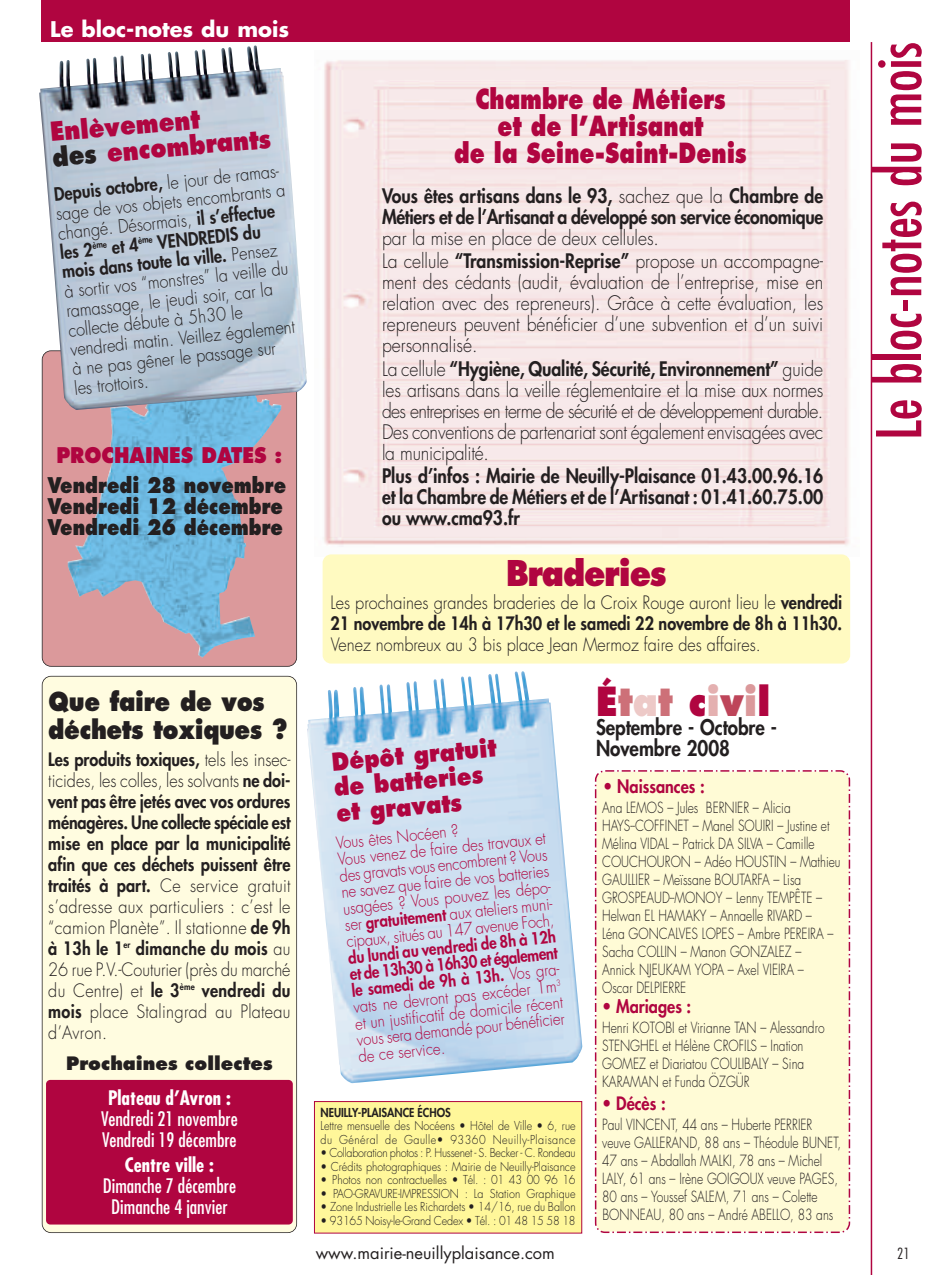
<style>
.page{position:relative;width:935px;height:1275px;background:#fff}
.page>*{position:absolute;margin:0;border:0;box-sizing:border-box;transform-origin:0 0}
.t1{font:condensed 60px "Futura";color:#b00540}
.t2{font:800 39px "Futura";color:#b00540;scale:.89 1}
.t3{font:800 34.5px "Futura";letter-spacing:-.035em;color:#b00540;scale:.89 1}
.t4{font:800 27px/27px "Futura";color:#b00540;text-align:center;scale:.8 1}
.t5{font:800 25.5px/28px "Futura";letter-spacing:-.015em;color:#231f20;scale:.89 1}
.t6{font:800 25.5px/25.5px "Futura";color:#b00540;scale:.89 1}
.t7{font:800 24px/25.5px "Futura";color:#b00540;scale:.89 1}
.t8{font:800 21px/21px "Futura";color:#231f20;scale:.85 1}
.t9{font:800 21px/21px "Futura";color:#231f20;scale:.89 1}
.t10{font:700 21px "Futura";color:#fff}
.t11{font:800 21px "Futura";color:#b00540;scale:.9 1}
.t12{font:300 19.5px/21px "Futura";color:#231f20;text-align:justify;scale:.9 1}
.t13{font:800 19.5px/21px "Futura";color:#231f20;scale:.9 1}
.t14{font:condensed 19.5px/21px "Futura";color:#fff}
.t15{font:700 condensed 19.5px "Futura";color:#fff}
.t16{font:800 18px/21px "Futura";color:#231f20;text-align:justify;scale:.9 1}
.t17{font:300 18px/19.5px "Futura";color:#231f20;scale:.9 1}
.t18{font:800 18px "Futura";color:#b00540;scale:.9 1}
.t19{font:800 18px "Futura";color:#231f20}
.t20{font:300 16.5px/16.5px "Futura";color:#b00540;scale:.9 1}
.t21{font:16.5px "Futura";color:#231f20}
.t22{font:300 15px/18px "Futura";color:#231f20;scale:.8 1}
.t23{font:300 condensed 15px "Futura";color:#231f20}
.t24{font:300 12px/13.5px "Futura";color:#231f20;scale:.9 1}
.t25{font:300 12px "Futura";letter-spacing:-.02em;color:#231f20;scale:.9 1}
.t26{font:800 12px "Futura";color:#231f20;scale:.9 1}
.s1{color:#231f20}
.s2{font-weight:800}
.s3{font-weight:300}
.s4{color:#cd7078}
.s5{color:#edc9c7}
.s6{color:#e4b0b0}
.s7{color:#be455a}
.s8{color:#db999b}
</style>
<div class="page">
<hr style="left:870px;top:42px;width:2px;height:1233px;background:#b00540">
<div style="left:42px;top:0;width:808px;height:42px;background:#b00540"></div>
<img style="left:324px;top:60px;width:526px;height:496px">
<div style="left:594px;top:770px;width:256px;height:463px;background:#fffbd6"></div>
<svg style="left:598px;top:1229px;width:13px;height:4px"></svg>
<div style="left:42px;top:676px;width:255px;height:556px;background:#fffce0;border-radius:9px"></div>
<div style="left:42px;top:676px;width:255px;height:557px;border:2px solid #231f20;border-radius:9px"></div>
<div style="left:46px;top:1080px;width:247px;height:144px;background:#b00540;border-radius:4px"></div>
<div style="left:42px;top:351px;width:255px;height:315px;background:#db999b;border-radius:9px"></div>
<img style="left:68px;top:410px;width:213px;height:248px">
<div style="left:42px;top:350px;width:255px;height:316px;border:2px solid #231f20;border-radius:9px"></div>
<img style="left:39px;top:45px;width:267px;height:365px">
<img style="left:307px;top:671px;width:275px;height:412px">
<div style="left:322px;top:554px;width:528px;height:109px;background:#fffac1;border-radius:9px"></div>
<div style="left:314px;top:1101px;width:267px;height:132px;background:#fff79a"></div>
<div style="left:314px;top:1101px;width:268px;height:132px;border:1px solid #b00540"></div>
<h3 class="t10" style="left:50px;top:19px;width:240px">Le bloc-notes du mois</h3>
<h3 class="t6" style="left:49px;top:122px;width:248px;rotate:-5deg">Enlèvement<br><span class="s1">des</span> encombrants</h3>
<p class="t17" style="left:53px;top:186px;width:257px;rotate:-6deg"><span class="s2">Depuis octobre,</span> le jour de ramas&shy;sage de vos objets encombrants a changé. Désormais, <span class="s2">il s’effectue les 2</span><sup>ème</sup> <span class="s2">et 4</span><sup>ème</sup> <span class="s2">VENDREDIS du mois dans toute la ville.</span> Pensez<br>à sortir vos “monstres” la veille du ramassage, le jeudi soir, car la collecte débute à 5h30 le vendredi matin. Veillez également à ne pas gêner le passage sur<br>les trottoirs.</p>
<h3 class="t11" style="left:56px;top:446px;width:252px">PROCHAINES DATES :</h3>
<h3 class="t8" style="left:48px;top:476px;width:282px">Vendredi 28 novembre<br>Vendredi 12 décembre<br>Vendredi 26 décembre</h3>
<h3 class="t5" style="left:48px;top:689px;width:270px">Que faire de vos déchets toxiques ?</h3>
<p class="t16" style="left:48px;top:750px;width:271px">Les produits toxiques, <span class="s3">tels les insec&shy;ticides, les colles, les solvants</span> ne doi&shy;vent pas être jetés avec vos ordures ménagères. Une collecte spéciale est mise en place par la municipalité afin que ces déchets puissent être traités à part. <span class="s3">Ce service gratuit s’adresse aux particuliers : c’est le “camion Planète”. Il stationne</span> de 9h à 13h le 1<sup>er</sup> dimanche du mois <span class="s3">au 26 rue P.V.-Couturier (près du marché du Centre) et</span> le 3<sup>ème</sup> vendredi du mois <span class="s3">place Stalingrad au Plateau d’Avron.</span></p>
<p class="t19" style="left:66px;top:1055px;width:208px">Prochaines collectes</p>
<h3 class="t15" style="left:108px;top:1089px;width:124px">Plateau d’Avron :</h3>
<h3 class="t14" style="left:101px;top:1109px;width:138px">Vendredi 21 novembre<br>Vendredi 19 décembre</h3>
<h3 class="t15" style="left:125px;top:1156px;width:90px">Centre ville :</h3>
<h3 class="t14" style="left:103px;top:1176px;width:135px;text-align:center">Dimanche 7 décembre<br>Dimanche 4 janvier</h3>
<h3 class="t4" style="left:454px;top:88px;width:367px">Chambre de Métiers<br>et de l’Artisanat<br>de la Seine-Saint-Denis</h3>
<h3 class="t13" style="left:382px;top:187px;width:491px">Vous êtes artisans dans le 93, <span class="s3">sachez que la</span> Chambre de<br>Métiers et de l’Artisanat a développé son service économique</h3>
<h3 class="t12" style="left:382px;top:228px;width:491px;line-height:23.1px">par la mise en place de deux cellules.<br>La cellule <span class="s2">“Transmission-Reprise”</span> propose un accompagne-</h3>
<h3 class="t12" style="left:382px;top:273px;width:491px">ment des cédants (audit, évaluation de l’entreprise, mise en relation avec des repreneurs). Grâce à cette évaluation, les repreneurs peuvent bénéficier d’une subvention et d’un suivi personnalisé.</h3>
<p class="t12" style="left:382px;top:359px;width:491px">La cellule <span class="s2">“Hygiène, Qualité, Sécurité, Environnement”</span> guide les artisans dans la veille réglementaire et la mise aux normes des entreprises en terme de sécurité et de développement durable.<br>Des conventions de partenariat sont également envisagées avec la municipalité.</p>
<h3 class="t13" style="left:382px;top:466px;width:491px;text-align:justify">Plus d’infos : Mairie de Neuilly-Plaisance 01.43.00.96.16 et la Chambre de Métiers et de l’Artisanat : 01.41.60.75.00 ou www.cma93.fr</h3>
<h3 class="t3" style="left:506px;top:558px;width:182px">Braderies</h3>
<p class="t16" style="left:330px;top:593px;width:570px"><span class="s3">Les prochaines grandes braderies de la Croix Rouge auront lieu le</span> vendredi<br>21 novembre de 14h à 17h30 et le samedi 22 novembre de 8h à 11h30.</p>
<p class="t17" style="left:331px;top:636px;width:479px">Venez nombreux au 3 bis place Jean Mermoz faire des affaires.</p>
<h3 class="t7" style="left:331px;top:751px;width:187px;rotate:-5deg">Dépôt gratuit de batteries et gravats</h3>
<p class="t20" style="left:335px;top:836px;width:235px;rotate:-6deg">Vous êtes Nocéen ?<br>Vous venez de faire des travaux et des gravats vous encombrent ? Vous ne savez que faire de vos batteries usagées ? Vous pouvez les dépo&shy;ser <span class="s2">gratuitement</span> aux ateliers muni&shy;cipaux, situés au 147 avenue Foch,</p>
<p class="t20" style="left:347px;top:951px;width:235px;text-align:justify;rotate:-6deg"><span class="s2">du lundi au vendredi de 8h à 12h et de 13h30 à 16h30 et également le samedi de 9h à 13h.</span> Vos gra&shy;vats ne devront pas excéder 1m<sup>3 </sup>et un justificatif de domicile récent vous sera demandé pour bénéficier de ce service.</p>
<p class="t26" style="left:320px;top:1106px;width:146px">NEUILLY-PLAISANCE ÉCHOS</p>
<p class="t24" style="left:320px;top:1120px;width:285px">Lettre mensuelle des Nocéens • Hôtel de Ville • 6, rue du Général de Gaulle• 93360 Neuilly-Plaisance</p>
<p class="t25" style="left:320px;top:1147px;width:285px">• Collaboration photos : P. Hussenet - S. Becker - C. Rondeau</p>
<p class="t24" style="left:320px;top:1160px;width:285px">• Crédits photographiques : Mairie de Neuilly-Plaisance</p>
<p class="t24" style="left:320px;top:1174px;width:285px">• Photos non contractuelles • Tél. : 01 43 00 96 16</p>
<p class="t24" style="left:320px;top:1187px;width:285px">• PAO-GRAVURE-IMPRESSION : La Station Graphique</p>
<p class="t24" style="left:320px;top:1201px;width:285px">• Zone Industrielle Les Richardets • 14/16, rue du Ballon</p>
<p class="t24" style="left:320px;top:1214px;width:285px">• 93165 Noisy-le-Grand Cedex • Tél. : 01 48 15 58 18</p>
<h2 class="t2" style="left:596px;top:684px;width:197px">É<span class="s4">t</span><span class="s5">a</span><span class="s4">t</span> c<span class="s6">i</span><span class="s7">v</span><span class="s8">i</span>l</h2>
<h3 class="t9" style="left:596px;top:718px;width:205px">Septembre - Octobre -<br>Novembre 2008</h3>
<p class="t18" style="left:603px;top:777px;width:114px">• Naissances :</p>
<p class="t22" style="left:602px;top:800px;width:299px">Ana LEMOS – Jules BERNIER – Alicia HAYS--COFFINET – Manel SOUIRI – Justine et Mélina VIDAL – Patrick DA SILVA – Camille COUCHOURON – Adéo HOUSTIN – Mathieu GAULLIER – Meïssane BOUTARFA – Lisa GROSPEAUD--MONOY – Lenny TEMPÊTE – Helwan EL HAMAKY – Annaelle RIVARD –<br>Léna GONCALVES LOPES – Ambre PEREIRA – Sacha COLLIN – Manon GONZALEZ –<br>Annick NJEUKAM YOPA – Axel VIEIRA –<br>Oscar DELPIERRE</p>
<p class="t18" style="left:602px;top:997px;width:101px">• Mariages :</p>
<p class="t22" style="left:602px;top:1020px;width:279px">Henri KOTOBI et Virianne TAN – Alessandro STENGHEL et Hélène CROFILS – Ination GOMEZ et Diariatou COULIBALY – Sina KARAMAN et Funda ÖZGÜR</p>
<p class="t18" style="left:602px;top:1094px;width:72px">• Décès :</p>
<p class="t22" style="left:602px;top:1116px;width:300px">Paul VINCENT, 44 ans – Huberte PERRIER veuve GALLERAND, 88 ans – Théodule BUNET, 47 ans – Abdallah MALKI, 78 ans – Michel LALY, 61 ans – Irène GOIGOUX veuve PAGES, 80 ans – Youssef SALEM, 71 ans – Colette BONNEAU, 80 ans – André ABELLO, 83 ans</p>
<h1 class="t1" style="left:870px;top:440px;width:399px;rotate:-90deg">Le bloc-notes du mois</h1>
<p class="t21" style="left:316px;top:1245px;width:241px">www.mairie-neuillyplaisance.com</p>
<p class="t23" style="left:897px;top:1246px;width:14px">21</p>
</div>
